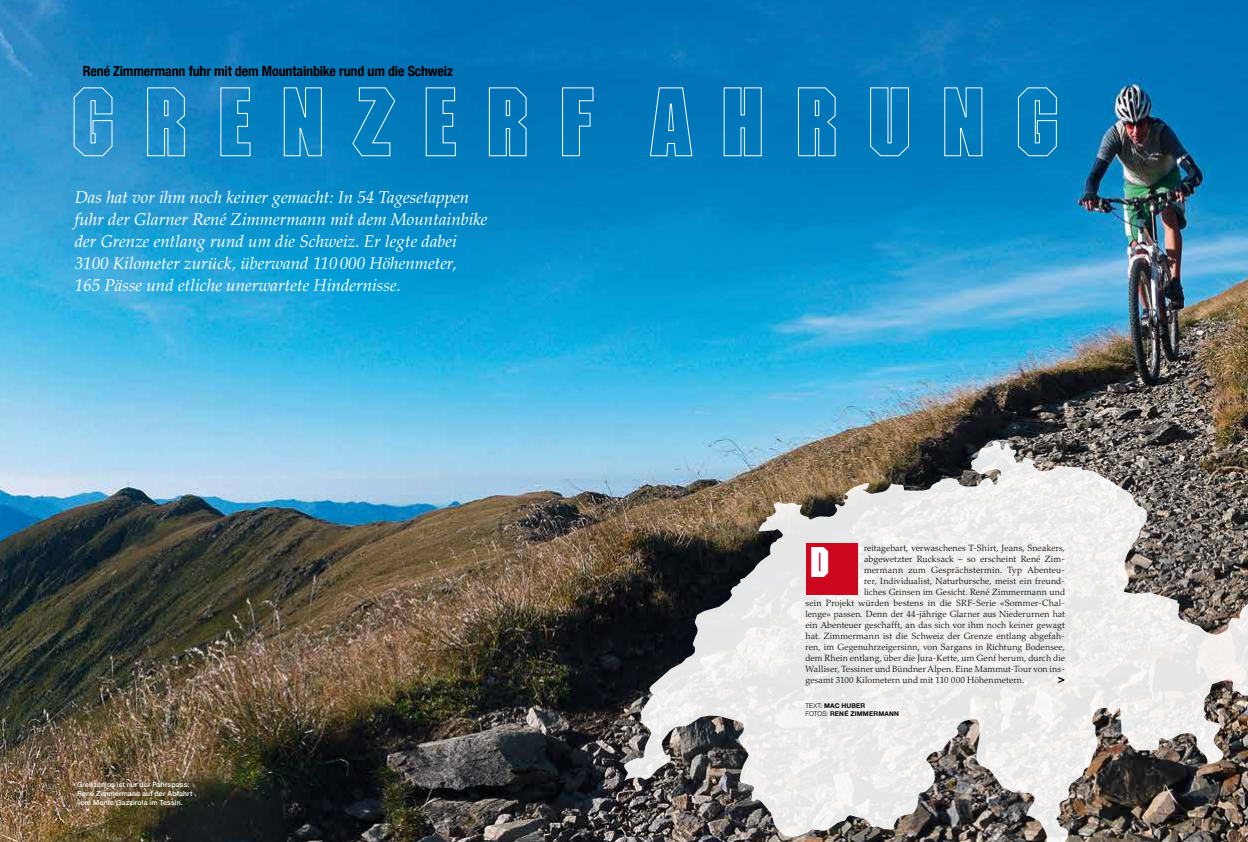
<style>
.page{position:relative;width:1248px;height:842px;background:#fff}
.page>*{position:absolute;margin:0;border:0;box-sizing:border-box;transform-origin:0 0}
.t1{font:700 41.7px "Machine Std";color:#fff}
.t2{font:italic 17px/22px "Palatino LT Std";color:#fff}
.t3{font:700 condensed 14px "Helvetica Neue LT Com";letter-spacing:-.01em;color:#000}
.t4{font:900 12px "Palatino LT Std";color:#000}
.t5{font:300 9px "Palatino LT Std";letter-spacing:.01em;color:#000}
.t6{font:500 7px/9px "Helvetica Neue LT Com";letter-spacing:.02em;color:#fff}
.t7{font:700 6.5px/8px "Helvetica Neue LT Com";letter-spacing:.03em;color:#000}
.s1{font-weight:300}
</style>
<div class="page">
<img style="left:0;top:1px;width:1247px;height:841px">
<svg style="left:73px;top:87px;width:40px;height:69px;background:#3d9bd0"></svg>
<svg style="left:147px;top:87px;width:38px;height:69px;background:#3195cd"></svg>
<svg style="left:220px;top:87px;width:31px;height:69px;background:#248fc8"></svg>
<svg style="left:283px;top:87px;width:39px;height:69px;background:#208ec6"></svg>
<svg style="left:352px;top:87px;width:43px;height:69px;background:#1585c1"></svg>
<svg style="left:425px;top:87px;width:31px;height:69px;background:#1b86c0"></svg>
<svg style="left:488px;top:87px;width:39px;height:69px;background:#1c85c0"></svg>
<svg style="left:561px;top:87px;width:32px;height:69px;background:#1983bf"></svg>
<svg style="left:649px;top:87px;width:43px;height:69px;background:#1884bf"></svg>
<svg style="left:723px;top:87px;width:39px;height:69px;background:#1e87c1"></svg>
<svg style="left:797px;top:87px;width:39px;height:69px;background:#1c86c0"></svg>
<svg style="left:869px;top:87px;width:40px;height:69px;background:#1d87c2"></svg>
<svg style="left:943px;top:87px;width:39px;height:69px;background:#1a87c2"></svg>
<svg style="left:1017px;top:87px;width:40px;height:69px;background:#1c8ac3"></svg>
<img style="left:624px;top:441px;width:623px;height:401px">
<div style="left:806px;top:543px;width:52px;height:52px;background:#cd071e"></div>
<h3 class="t3" style="left:83px;top:66px;width:371px">René Zimmermann fuhr mit dem Mountainbike rund um die Schweiz</h3>
<p class="t2" style="left:75px;top:186px;width:414px">Das hat vor ihm noch keiner gemacht: In 54 Tagesetappen fuhr der Glarner René Zimmermann mit dem Mountainbike der Grenze entlang rund um die Schweiz. Er legte dabei 3100 Kilometer zurück, überwand 110 000 Höhenmeter,<br>165 Pässe und etliche unerwartete Hindernisse.</p>
<p class="t6" style="left:77px;top:781px;width:117px">Grenzenlos ist nur der Fahrspass:<br>René Zimmermann auf der Abfahrt vom Monte Gazzirola im Tessin.</p>
<p class="t5" style="left:864px;top:543px;width:202px">reitagebart, verwaschenes T-Shirt, Jeans, Sneakers,</p>
<p class="t5" style="left:864px;top:554px;width:202px">abgewetzter Rucksack – so erscheint René Zim-</p>
<p class="t5" style="left:864px;top:565px;width:202px">mermann zum Gesprächstermin. Typ Abenteu-</p>
<p class="t5" style="left:864px;top:576px;width:202px">rer, Individualist, Naturbursche, meist ein freund-</p>
<p class="t5" style="left:864px;top:587px;width:202px">liches Grinsen im Gesicht. René Zimmermann und</p>
<p class="t5" style="left:805px;top:598px;width:261px">sein Projekt würden bestens in die SRF-Serie «Sommer-Chal-</p>
<p class="t5" style="left:805px;top:609px;width:261px">lenge» passen. Denn der 44-jährige Glarner aus Niederurnen hat</p>
<p class="t5" style="left:805px;top:620px;width:261px">ein Abenteuer geschafft, an das sich vor ihm noch keiner gewagt</p>
<p class="t5" style="left:805px;top:631px;width:261px">hat. Zimmermann ist die Schweiz der Grenze entlang abgefah-</p>
<p class="t5" style="left:805px;top:642px;width:261px">ren, im Gegenuhrzeigersinn, von Sargans in Richtung Bodensee,</p>
<p class="t5" style="left:805px;top:653px;width:261px">dem Rhein entlang, über die Jura-Kette, um Genf herum, durch die</p>
<p class="t5" style="left:805px;top:664px;width:261px">Walliser, Tessiner und Bündner Alpen. Eine Mammut-Tour von ins-</p>
<p class="t5" style="left:805px;top:675px;width:220px">gesamt 3100 Kilometern und mit 110 000 Höhenmetern.</p>
<h3 class="t4" style="left:1057px;top:672px;width:9px">&gt;</h3>
<h1 class="t1" style="left:809px;top:538px;width:22px">D</h1>
<p class="t7" style="left:805px;top:703px;width:95px"><span class="s1">TEXT:</span> MAC HUBER<br><span class="s1">FOTOS:</span> RENÉ ZIMMERMANN</p>
</div>
